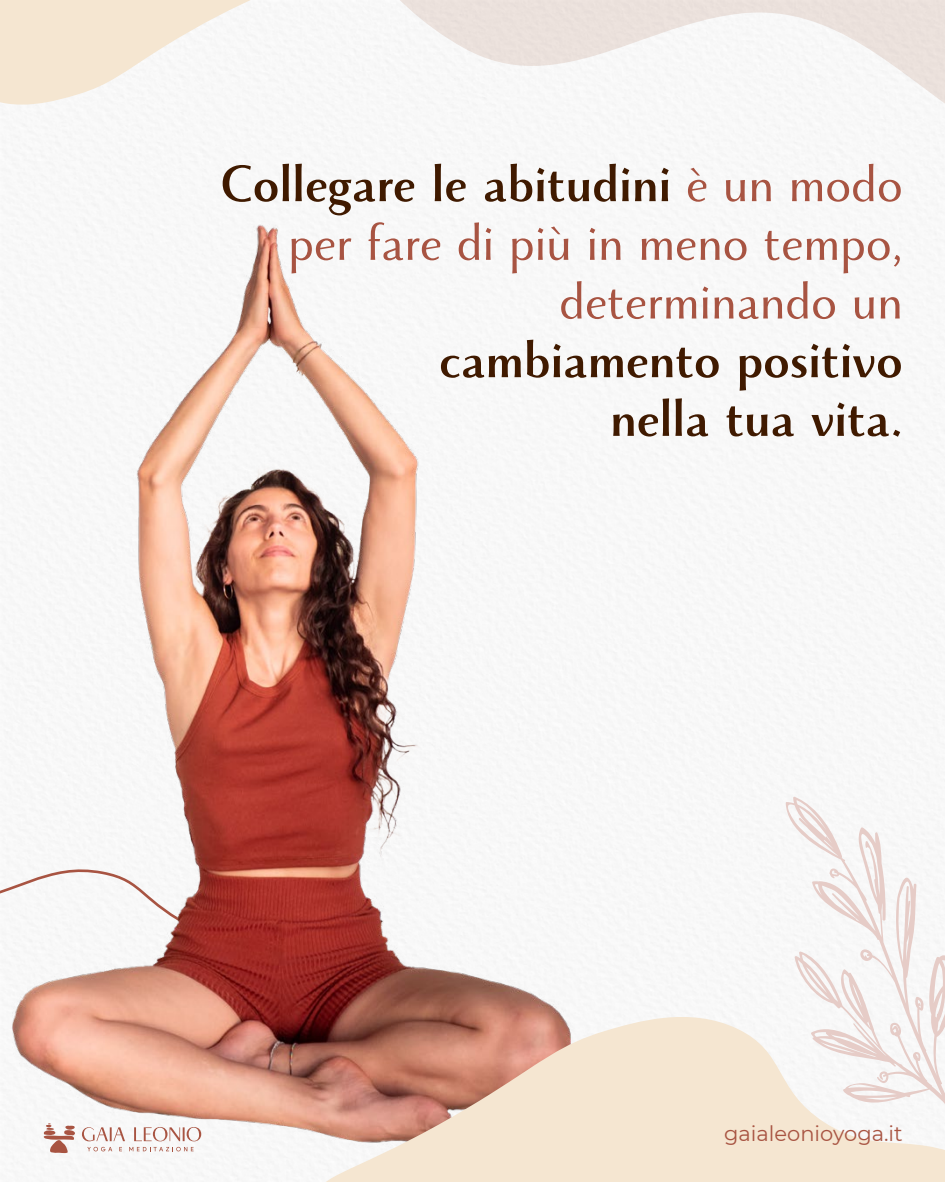
<style>
.page{position:relative;width:945px;height:1182px;background:#fff}
.page>*{position:absolute;margin:0;border:0;box-sizing:border-box;transform-origin:0 0}
.t1{font:56.88px/58.6px "Monterchi";color:#a85442;text-align:right}
.t2{font:700 56.88px/58.6px "Monterchi";color:#401a00;text-align:right}
.t3{font:21px "Montserrat";color:#a85442}
.s1{font-weight:700;color:#401a00}
</style>
<div class="page">
<svg style="left:11px;top:862px;width:763px;height:319px"></svg>
<svg style="left:280px;top:0;width:665px;height:176px"></svg>
<svg style="left:0;top:0;width:286px;height:113px"></svg>
<svg style="left:783px;top:796px;width:162px;height:209px"></svg>
<img style="left:0;top:210px;width:603px;height:942px">
<svg style="left:318px;top:1005px;width:627px;height:176px;fill:#f5e6d1"></svg>
<p class="t1" style="left:221px;top:151px;width:683px"><span class="s1">Collegare le abitudini</span> è un modo per fare di più in meno tempo, determinando un</p>
<p class="t2" style="left:439px;top:327px;width:465px">cambiamento positivo nella tua vita.</p>
<p class="t3" style="left:724px;top:1119px;width:180px">gaialeonioyoga.it</p>
</div>
